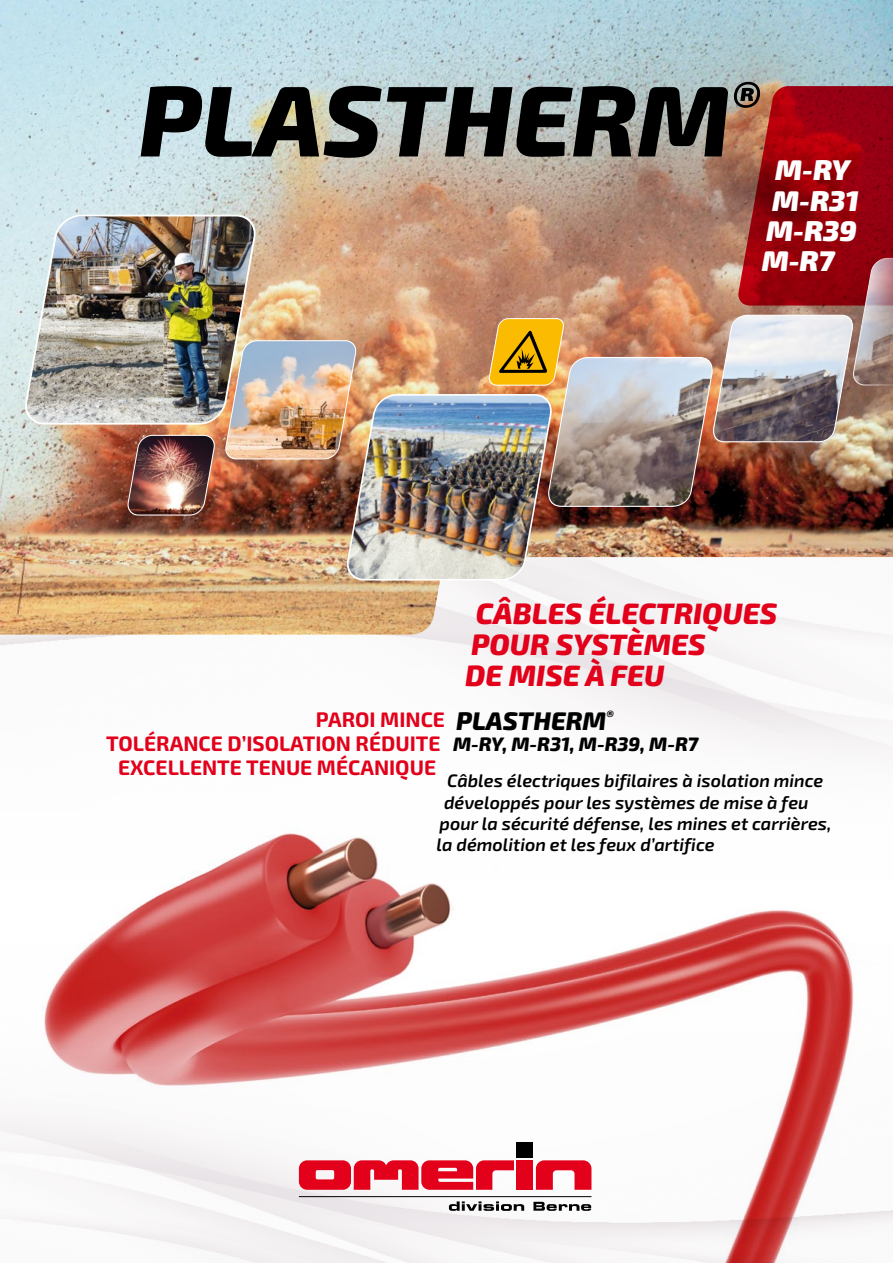
<style>
.page{position:relative;width:893px;height:1263px;background:#fff}
.page>*{position:absolute;margin:0;border:0;box-sizing:border-box;transform-origin:0 0}
.t1{font:italic 800 100.5px "Exo 2";color:#000}
.t2{font:italic 800 29.4px/31.2px "Exo 2";color:#e2001a}
.t3{font:italic 900 28.5px "Exo 2";color:#fff}
.t4{font:italic 800 25.5px "Exo 2";color:#000}
.t5{font:700 21px "Exo 2";color:#e2001a}
.t6{font:italic 800 19.5px "Exo 2";color:#000}
.t7{font:italic 600 18px "Exo 2";color:#000}
</style>
<div class="page">
<img style="left:0;top:0;width:893px;height:497px">
<img style="left:0;top:497px;width:893px;height:253px">
<img style="left:20px;top:214px;width:240px;height:211px">
<img style="left:7px;top:833px;width:867px;height:430px">
<hr style="left:299px;top:1196px;width:292px;height:1px;background:#000">
<svg style="left:536px;top:1160px;width:55px;height:30px"></svg>
<div style="left:517px;top:1160px;width:16px;height:30px;background:#e2001a"></div>
<div style="left:517px;top:1142px;width:16px;height:15px;background:#000"></div>
<svg style="left:299px;top:1160px;width:215px;height:30px"></svg>
<svg style="left:449px;top:1201px;width:75px;height:10px"></svg>
<svg style="left:533px;top:1202px;width:58px;height:9px"></svg>
<img style="left:545px;top:314px;width:311px;height:193px">
<svg style="left:736px;top:86px;width:157px;height:300px;background:#a74348"></svg>
<img style="left:125px;top:318px;width:441px;height:263px">
<h1 class="t1" style="left:139px;top:60px;width:623px">PLASTHERM<sup>®</sup></h1>
<h3 class="t3" style="left:775px;top:153px;width:76px">M-RY</h3>
<h3 class="t3" style="left:772px;top:183px;width:88px">M-R31</h3>
<h3 class="t3" style="left:766px;top:213px;width:92px">M-R39</h3>
<h3 class="t3" style="left:762px;top:243px;width:74px">M-R7</h3>
<h2 class="t2" style="left:465px;top:599px;width:314px;text-indent:11px">CÂBLES ÉLECTRIQUES<br>POUR SYSTÈMES<br>DE MISE À FEU</h2>
<h3 class="t4" style="left:456px;top:705px;width:159px">PLASTHERM<sup>®</sup></h3>
<p class="t6" style="left:453px;top:732px;width:247px">M-RY, M-R31, M-R39, M-R7</p>
<p class="t7" style="left:447px;top:770px;width:378px">Câbles électriques bifilaires à isolation mince</p>
<p class="t7" style="left:444px;top:791px;width:366px">développés pour les systèmes de mise à feu</p>
<p class="t7" style="left:440px;top:813px;width:393px">pour la sécurité défense, les mines et carrières,</p>
<p class="t7" style="left:437px;top:834px;width:279px">la démolition et les feux d’artifice</p>
<p class="t5" style="left:316px;top:707px;width:131px">PAROI MINCE</p>
<p class="t5" style="left:106px;top:731px;width:336px">TOLÉRANCE D’ISOLATION RÉDUITE</p>
<p class="t5" style="left:118px;top:755px;width:319px">EXCELLENTE TENUE MÉCANIQUE</p>
</div>
